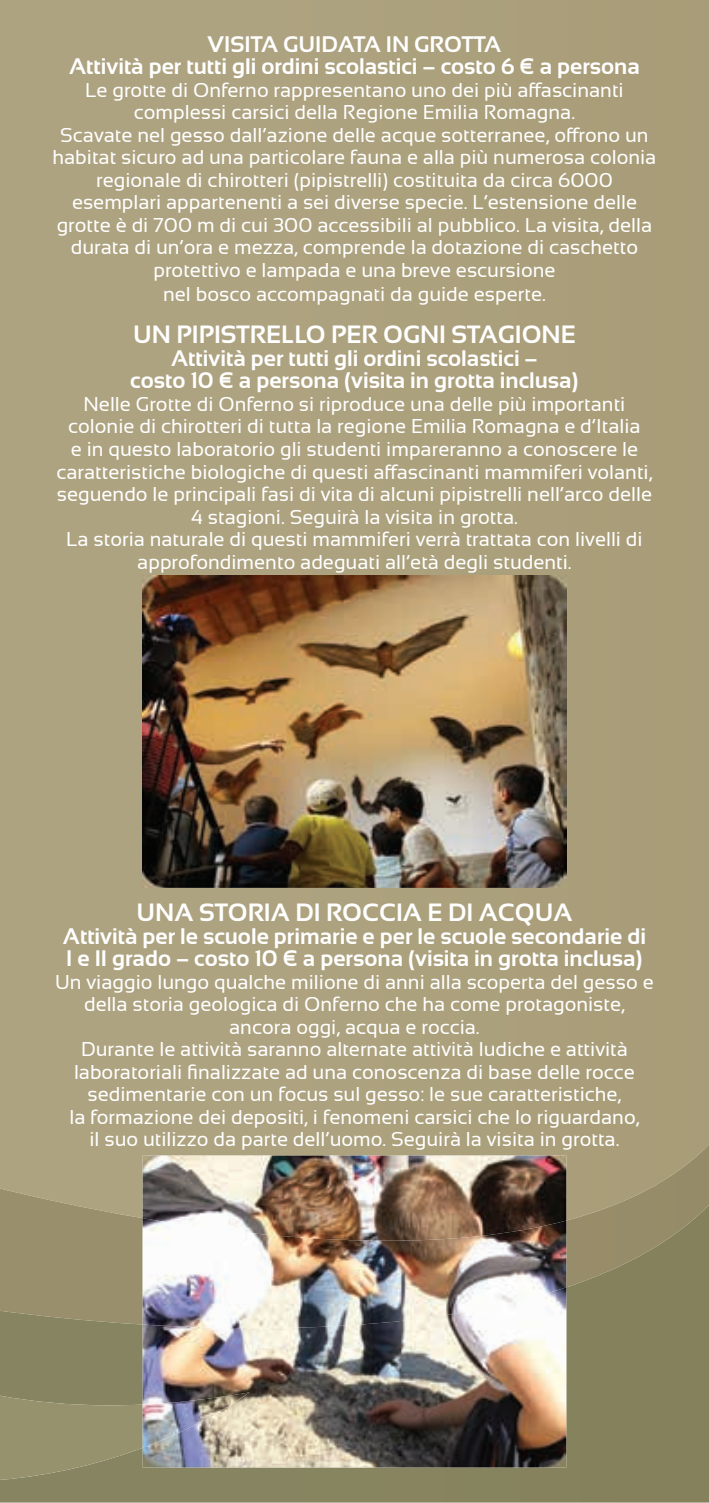
<style>
.page{position:relative;width:709px;height:1503px;background:#fff}
.page>*{position:absolute;margin:0;border:0;box-sizing:border-box;transform-origin:0 0}
.t1{font:700 25px "Sansation";color:#fff}
.t2{font:700 22.5px/22.5px "Sansation";color:#fff;text-align:center}
.t3{font:20px/22.5px "Sansation";color:#fff;text-align:center}
</style>
<div class="page">
<div style="left:0;top:0;width:709px;height:1144px;background:#ada27f"></div>
<svg style="left:0;top:1144px;width:709px;height:60px;background:#a99e7a"></svg>
<svg style="left:0;top:1204px;width:709px;height:298px;background:#8c8663"></svg>
<svg style="left:0;top:1395px;width:143px;height:84px;background:#938f6b"></svg>
<img style="left:143px;top:575px;width:423px;height:312px">
<img style="left:143px;top:1155px;width:423px;height:63px">
<img style="left:143px;top:1218px;width:423px;height:69px">
<img style="left:143px;top:1287px;width:423px;height:180px">
<img style="left:143px;top:1392px;width:107px;height:55px">
<p class="t2" style="left:69px;top:33px;width:572px">VISITA GUIDATA IN GROTTA<br>Attività per tutti gli ordini scolastici – costo 6 € a persona</p>
<p class="t3" style="left:52px;top:79px;width:605px">Le grotte di Onferno rappresentano uno dei più affascinanti complessi carsici della Regione Emilia Romagna.<br>Scavate nel gesso dall’azione delle acque sotterranee, offrono un habitat sicuro ad una particolare fauna e alla più numerosa colonia regionale di chirotteri (pipistrelli) costituita da circa 6000 esemplari appartenenti a sei diverse specie. L’estensione delle grotte è di 700 m di cui 300 accessibili al pubblico. La visita, della durata di un’ora e mezza, comprende la dotazione di caschetto protettivo e lampada e una breve escursione<br>nel bosco accompagnati da guide esperte.</p>
<p class="t1" style="left:133px;top:321px;width:444px">UN PIPISTRELLO PER OGNI STAGIONE</p>
<p class="t2" style="left:130px;top:347px;width:450px">Attività per tutti gli ordini scolastici –<br>costo 10 € a persona (visita in grotta inclusa)</p>
<p class="t3" style="left:56px;top:393px;width:597px">Nelle Grotte di Onferno si riproduce una delle più importanti colonie di chirotteri di tutta la regione Emilia Romagna e d’Italia<br>e in questo laboratorio gli studenti impareranno a conoscere le caratteristiche biologiche di questi affascinanti mammiferi volanti, seguendo le principali fasi di vita di alcuni pipistrelli nell’arco delle 4 stagioni. Seguirà la visita in grotta.<br>La storia naturale di questi mammiferi verrà trattata con livelli di approfondimento adeguati all’età degli studenti.</p>
<p class="t1" style="left:136px;top:898px;width:437px">UNA STORIA DI ROCCIA E DI ACQUA</p>
<p class="t2" style="left:63px;top:924px;width:584px;text-align:left">Attività per le scuole primarie e per le scuole secondarie di<br>I e II grado – costo 10 € a persona (visita in grotta inclusa)</p>
<p class="t3" style="left:55px;top:970px;width:600px">Un viaggio lungo qualche milione di anni alla scoperta del gesso e della storia geologica di Onferno che ha come protagoniste, ancora oggi, acqua e roccia.<br>Durante le attività saranno alternate attività ludiche e attività laboratoriali finalizzate ad una conoscenza di base delle rocce sedimentarie con un focus sul gesso: le sue caratteristiche,<br>la formazione dei depositi, i fenomeni carsici che lo riguardano,<br>il suo utilizzo da parte dell’uomo. Seguirà la visita in grotta.</p>
</div>
